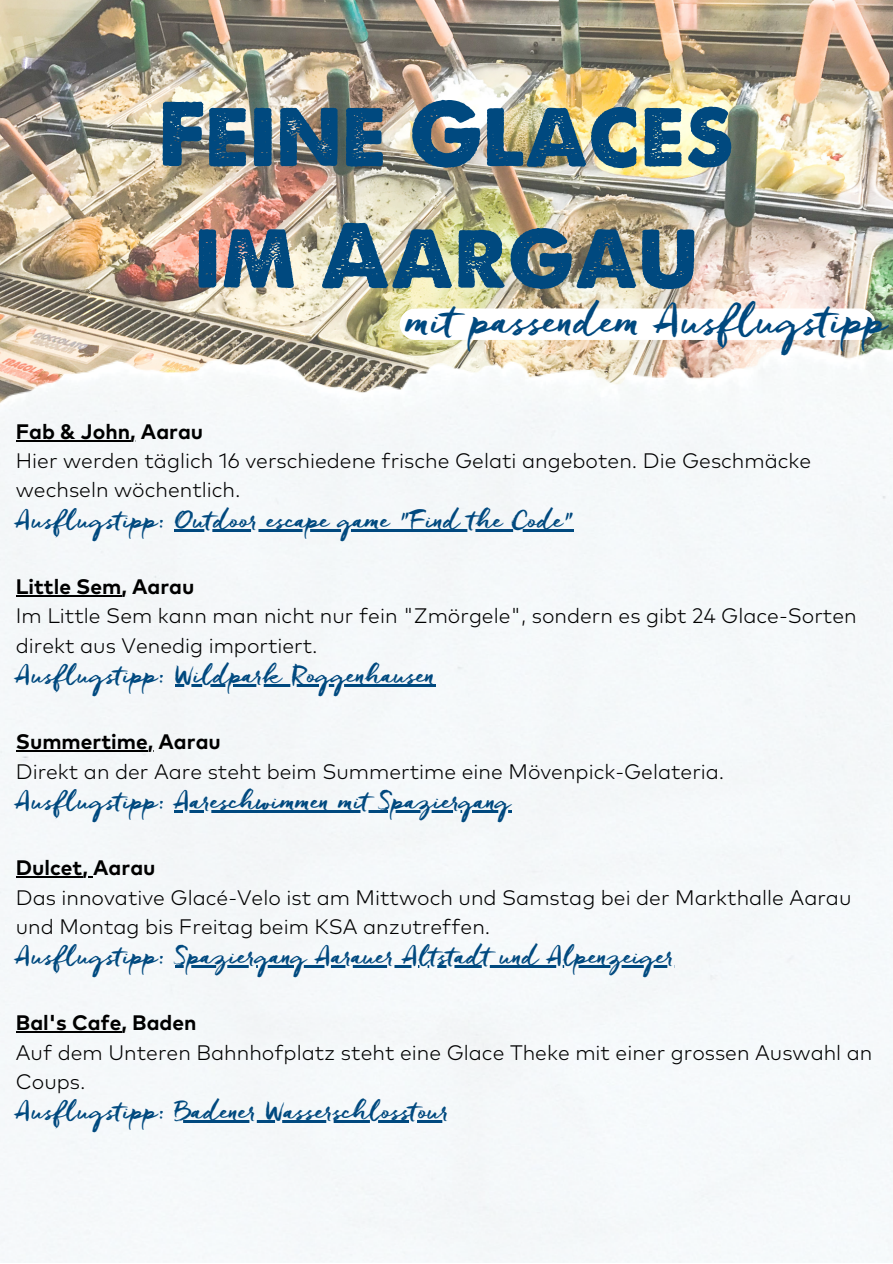
<style>
.page{position:relative;width:893px;height:1264px;background:#fff}
.page>*{position:absolute;margin:0;border:0;box-sizing:border-box;transform-origin:0 0}
.t1{font:86.85px/121.4px "A Loveof Stempel";color:#00497f;text-align:center}
.t2{font:41.55px "Freeland";color:#00497f}
.t3{font:25.5px "Freeland";color:#00497f}
.t4{font:300 21px/29.2px "Mark OT";color:#000}
.t5{font:700 21px "Mark OT";color:#000}
</style>
<div class="page">
<img style="left:0;top:0;width:892px;height:303px">
<div style="left:0;top:303px;width:892px;height:959px;background:#f5f8fa"></div>
<div style="left:399px;top:308px;width:476px;height:32px;background:#fff;border-radius:16px"></div>
<hr style="left:16px;top:440px;width:114px;height:1px;background:#000">
<hr style="left:175px;top:529px;width:399px;height:2px;background:#00497f">
<hr style="left:16px;top:595px;width:105px;height:1px;background:#000">
<hr style="left:175px;top:684px;width:260px;height:2px;background:#00497f">
<hr style="left:16px;top:750px;width:132px;height:1px;background:#000">
<hr style="left:175px;top:810px;width:45px;height:2px;background:#00497f">
<svg style="left:220px;top:810px;width:10px;height:2px"></svg>
<hr style="left:230px;top:810px;width:281px;height:2px;background:#00497f">
<hr style="left:16px;top:876px;width:66px;height:1px;background:#000">
<hr style="left:175px;top:965px;width:499px;height:2px;background:#00497f">
<hr style="left:16px;top:1031px;width:105px;height:1px;background:#000">
<hr style="left:175px;top:1120px;width:274px;height:2px;background:#00497f">
<p class="t1" style="left:159px;top:73px;width:577px">Feine Glaces im Aargau</p>
<p class="t2" style="left:406px;top:294px;width:483px">mit passendem Ausflugstipp</p>
<p class="t5" style="left:16px;top:422px;width:189px">Fab &amp; John, Aarau</p>
<p class="t4" style="left:16px;top:447px;width:796px">Hier werden täglich 16 verschiedene frische Gelati angeboten. Die Geschmäcke wechseln wöchentlich.</p>
<p class="t3" style="left:16px;top:503px;width:559px">Ausflugstipp: Outdoor escape game "Find the Code"</p>
<p class="t5" style="left:16px;top:577px;width:180px">Little Sem, Aarau</p>
<p class="t4" style="left:16px;top:602px;width:842px">Im Little Sem kann man nicht nur fein "Zmörgele", sondern es gibt 24 Glace-Sorten direkt aus Venedig importiert.</p>
<p class="t3" style="left:16px;top:658px;width:421px">Ausflugstipp: Wildpark Roggenhausen</p>
<p class="t5" style="left:16px;top:732px;width:206px">Summertime, Aarau</p>
<p class="t4" style="left:16px;top:757px;width:710px">Direkt an der Aare steht beim Summertime eine Mövenpick-Gelateria.</p>
<p class="t3" style="left:16px;top:784px;width:497px">Ausflugstipp: Aareschwimmen mit Spaziergang</p>
<p class="t5" style="left:16px;top:858px;width:141px">Dulcet, Aarau</p>
<p class="t4" style="left:16px;top:883px;width:837px">Das innovative Glacé-Velo ist am Mittwoch und Samstag bei der Markthalle Aarau und Montag bis Freitag beim KSA anzutreffen.</p>
<p class="t3" style="left:16px;top:939px;width:660px">Ausflugstipp: Spaziergang Aarauer Altstadt und Alpenzeiger</p>
<p class="t5" style="left:16px;top:1013px;width:182px">Bal's Cafe, Baden</p>
<p class="t4" style="left:16px;top:1038px;width:858px">Auf dem Unteren Bahnhofplatz steht eine Glace Theke mit einer grossen Auswahl an<br>Coups.</p>
<p class="t3" style="left:16px;top:1094px;width:435px">Ausflugstipp: Badener Wasserschlosstour</p>
</div>
